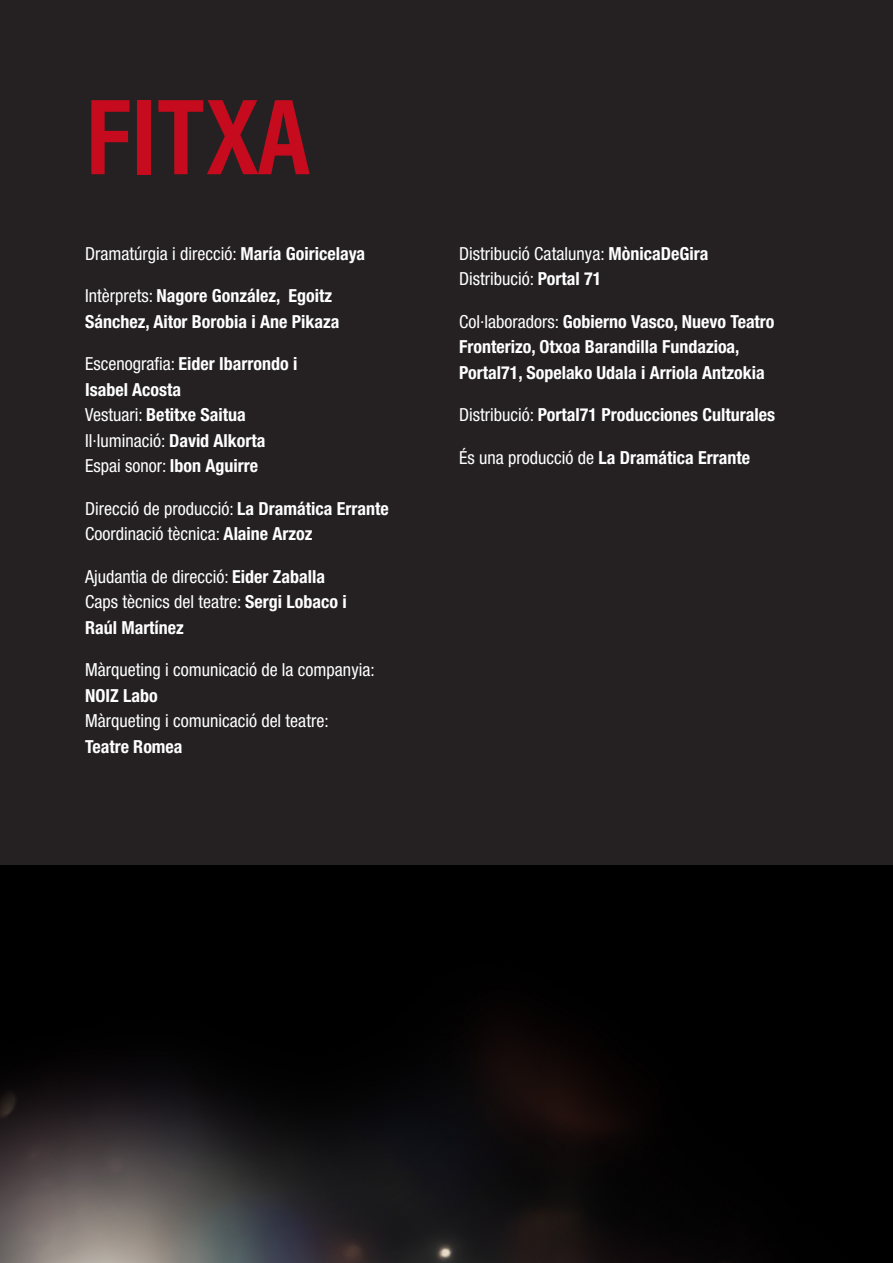
<style>
.page{position:relative;width:893px;height:1263px;background:#fff}
.page>*{position:absolute;margin:0;border:0;box-sizing:border-box;transform-origin:0 0}
.TITOLS{font:109.5px "Acumin Variable Concept";color:#c50b1d}
.FITXA{font:700 condensed 18px/25.5px "Helvetica Neue LT Std";color:#fff}
.FITXA-2{font:condensed 18px/25.5px "Helvetica Neue LT Std";color:#fff}
.s1{font-weight:700}
.s2{font-weight:400}
</style>
<div class="page">
<div style="left:0;top:0;width:893px;height:893px;background:#231f20"></div>
<img style="left:0;top:865px;width:893px;height:398px">
<p class="TITOLS" style="left:85px;top:61px;width:227px">FITXA</p>
<p class="FITXA-2" style="left:85px;top:240px;width:281px">Dramatúrgia i direcció: <span class="s1">María Goiricelaya</span></p>
<p class="FITXA" style="left:85px;top:283px;width:256px"><span class="s2">Intèrprets:</span> Nagore González, Egoitz<br>Sánchez, Aitor Borobia i Ane Pikaza</p>
<p class="FITXA" style="left:85px;top:351px;width:214px"><span class="s2">Escenografia:</span> Eider Ibarrondo i<br>Isabel Acosta<br><span class="s2">Vestuari:</span> Betitxe Saitua<br><span class="s2">Il·luminació:</span> David Alkorta<br><span class="s2">Espai sonor:</span> Ibon Aguirre</p>
<p class="FITXA-2" style="left:85px;top:495px;width:305px">Direcció de producció: <span class="s1">La Dramática Errante<br></span>Coordinació tècnica: <span class="s1">Alaine Arzoz</span></p>
<p class="FITXA-2" style="left:85px;top:563px;width:263px">Ajudantia de direcció: <span class="s1">Eider Zaballa<br></span>Caps tècnics del teatre: <span class="s1">Sergi Lobaco i<br>Raúl Martínez</span></p>
<p class="FITXA-2" style="left:85px;top:657px;width:291px">Màrqueting i comunicació de la companyia:<br><span class="s1">NOIZ Labo<br></span>Màrqueting i comunicació del teatre:<br><span class="s1">Teatre Romea</span></p>
<p class="FITXA-2" style="left:459px;top:240px;width:251px">Distribució Catalunya: <span class="s1">MònicaDeGira<br></span>Distribució: <span class="s1">Portal 71</span></p>
<p class="FITXA" style="left:459px;top:308px;width:317px"><span class="s2">Col·laboradors:</span> Gobierno Vasco, Nuevo Teatro<br>Fronterizo, Otxoa Barandilla Fundazioa,<br>Portal71, Sopelako Udala i Arriola Antzokia</p>
<p class="FITXA" style="left:459px;top:402px;width:317px"><span class="s2">Distribució:</span> Portal71 Producciones Culturales</p>
<p class="FITXA" style="left:459px;top:444px;width:292px"><span class="s2">És una producció de</span> La Dramática Errante</p>
</div>
